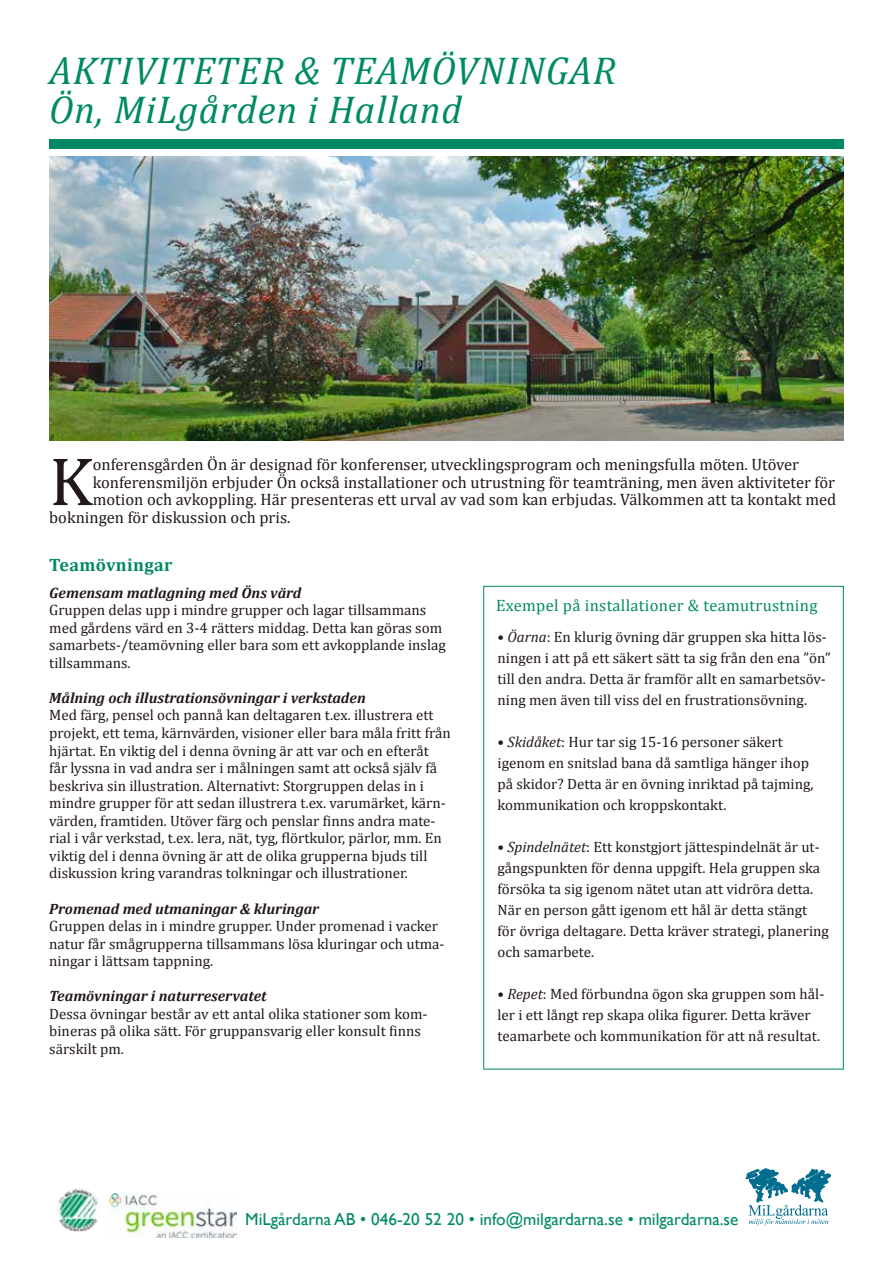
<style>
.page{position:relative;width:893px;height:1263px;background:#fff}
.page>*{position:absolute;margin:0;border:0;box-sizing:border-box;transform-origin:0 0}
.t1{font:69.15px "Cambria";color:#22181c}
.t2{font:italic 39px/39px "Cambria";letter-spacing:.02em;color:#008a64}
.t3{font:700 18px "Cambria";letter-spacing:.02em;color:#008a64}
.t4{font:17.25px "Gill Sans";color:#008a64}
.t5{font:16.5px "Cambria";color:#22181c}
.t6{font:16.5px "Cambria";letter-spacing:.02em;color:#008a64}
.t7{font:15px/17.5px "Cambria";color:#22181c}
.t8{font:italic 700 15px "Cambria";color:#22181c}
.s1{font-style:italic}
</style>
<div class="page">
<div style="left:49px;top:139px;width:795px;height:10px;background:#008a64"></div>
<img style="left:49px;top:157px;width:795px;height:283px">
<img style="left:56px;top:1188px;width:42px;height:43px">
<svg style="left:746px;top:1168px;width:85px;height:57px"></svg>
<img style="left:109px;top:1193px;width:128px;height:45px">
<h2 class="t2" style="left:49px;top:50px;width:568px">AKTIVITETER &amp; TEAMÖVNINGAR<br>Ön, MiLgården i Halland</h2>
<h1 class="t1" style="left:49px;top:441px;width:45px">K</h1>
<p class="t5" style="left:93px;top:455px;width:708px">onferensgården Ön är designad för konferenser, utvecklingsprogram och meningsfulla möten. Utöver</p>
<p class="t5" style="left:93px;top:472px;width:744px">konferensmiljön erbjuder Ön också installationer och utrustning för teamträning, men även aktiviteter för</p>
<p class="t5" style="left:93px;top:490px;width:745px">motion och avkoppling. Här presenteras ett urval av vad som kan erbjudas. Välkommen att ta kontakt med</p>
<p class="t5" style="left:49px;top:507px;width:243px">bokningen för diskussion och pris.</p>
<p class="t3" style="left:49px;top:552px;width:125px">Teamövningar</p>
<p class="t8" style="left:49px;top:582px;width:254px">Gemensam matlagning med Öns värd</p>
<p class="t7" style="left:49px;top:601px;width:398px">Gruppen delas upp i mindre grupper och lagar tillsammans med gårdens värd en 3-4 rätters middag. Detta kan göras som samarbets-/teamövning eller bara som ett avkopplande inslag tillsammans.</p>
<p class="t8" style="left:49px;top:687px;width:318px">Målning och illustrationsövningar i verkstaden</p>
<p class="t7" style="left:49px;top:706px;width:403px">Med färg, pensel och pannå kan deltagaren t.ex. illustrera ett projekt, ett tema, kärnvärden, visioner eller bara måla fritt från hjärtat. En viktig del i denna övning är att var och en efteråt<br>får lyssna in vad andra ser i målningen samt att också själv få beskriva sin illustration. Alternativt: Storgruppen delas in i mindre grupper för att sedan illustrera t.ex. varumärket, kärn&shy;värden, framtiden. Utöver färg och penslar finns andra mate&shy;rial i vår verkstad, t.ex. lera, nät, tyg, flörtkulor, pärlor, mm. En viktig del i denna övning är att de olika grupperna bjuds till diskussion kring varandras tolkningar och illustrationer.</p>
<p class="t8" style="left:49px;top:898px;width:271px">Promenad med utmaningar &amp; kluringar</p>
<p class="t7" style="left:49px;top:917px;width:397px">Gruppen delas in i mindre grupper. Under promenad i vacker natur får smågrupperna tillsammans lösa kluringar och utma&shy;ningar i lättsam tappning.</p>
<p class="t8" style="left:49px;top:985px;width:219px">Teamövningar i naturreservatet</p>
<p class="t7" style="left:49px;top:1005px;width:380px">Dessa övningar består av ett antal olika stationer som kom&shy;bineras på olika sätt. För gruppansvarig eller konsult finns särskilt pm.</p>
<p class="t6" style="left:496px;top:596px;width:323px">Exempel på installationer &amp; teamutrustning</p>
<p class="t7" style="left:497px;top:626px;width:335px;line-height:21px">• <span class="s1">Öarna</span>: En klurig övning där gruppen ska hitta lös&shy;ningen i att på ett säkert sätt ta sig från den ena ”ön” till den andra. Detta är framför allt en samarbetsöv&shy;ning men även till viss del en frustrationsövning.</p>
<p class="t7" style="left:497px;top:731px;width:317px;line-height:21px">• <span class="s1">Skidåket</span>: Hur tar sig 15-16 personer säkert igenom en snitslad bana då samtliga hänger ihop på skidor? Detta är en övning inriktad på tajming, kommunikation och kroppskontakt.</p>
<p class="t7" style="left:497px;top:836px;width:333px;line-height:21px">• <span class="s1">Spindelnätet</span>: Ett konstgjort jättespindelnät är ut&shy;gångspunkten för denna uppgift. Hela gruppen ska försöka ta sig igenom nätet utan att vidröra detta.<br>När en person gått igenom ett hål är detta stängt för övriga deltagare. Detta kräver strategi, planering och samarbete.</p>
<p class="t7" style="left:497px;top:983px;width:328px;line-height:21px">• <span class="s1">Repet</span>: Med förbundna ögon ska gruppen som hål&shy;ler i ett långt rep skapa olika figurer. Detta kräver teamarbete och kommunikation för att nå resultat.</p>
<p class="t4" style="left:245px;top:1209px;width:495px">MiLgårdarna AB • 046-20 52 20 • info@milgardarna.se • milgardarna.se</p>
</div>
